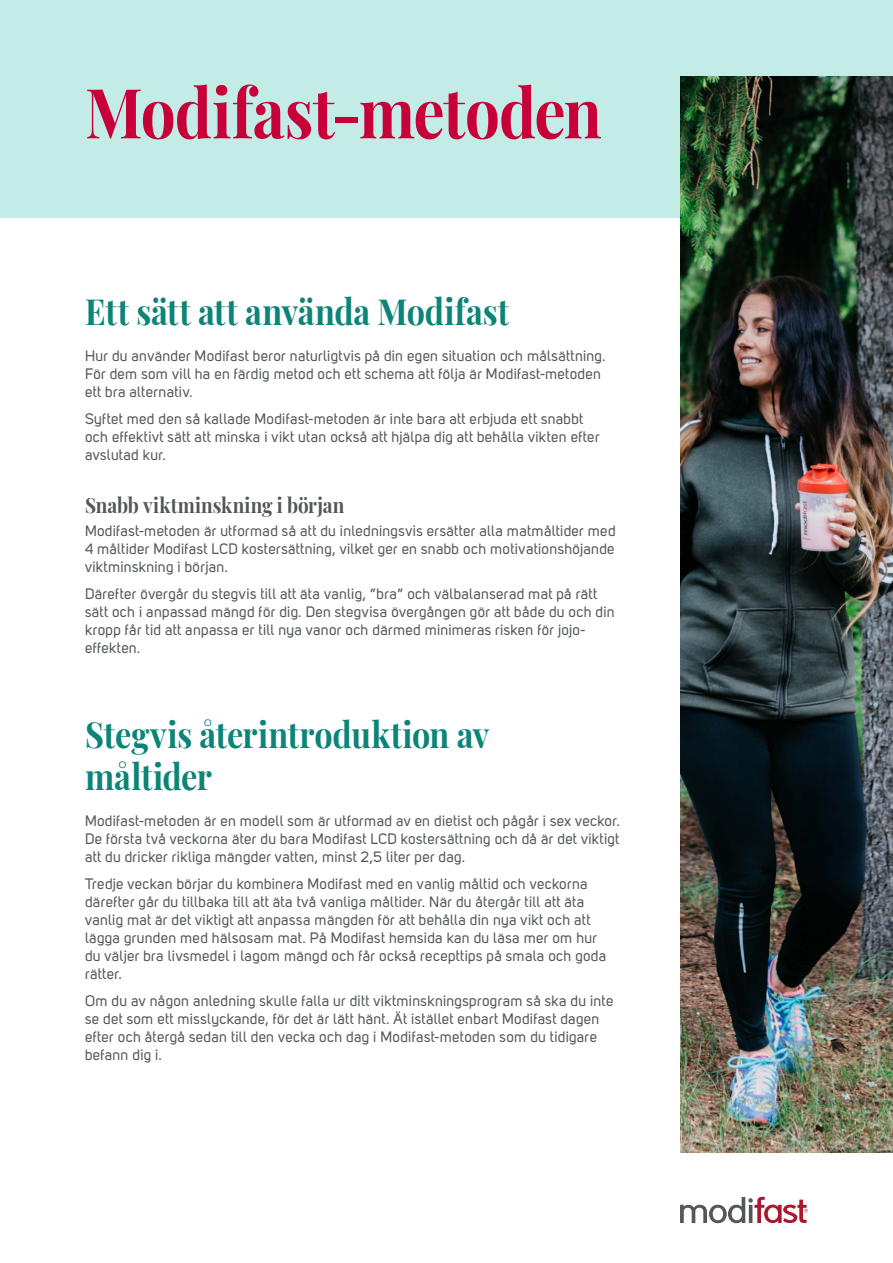
<style>
.page{position:relative;width:893px;height:1263px;background:#fff}
.page>*{position:absolute;margin:0;border:0;box-sizing:border-box;transform-origin:0 0}
.Playfair_Display{font:700 69px "Playfair Display";letter-spacing:-.015em;color:#c8003a;scale:.9 1}
.Mellis_playfair{font:700 36px/41.4px "Playfair Display";letter-spacing:-.005em;color:#0c8477;scale:.9 1}
.Mellis_2_grå_14{font:700 21px "Playfair Display";letter-spacing:.01em;color:#53575a;scale:.9 1}
.ingress{font:15px/18px "Uni Sans Regular";letter-spacing:.015em;color:#53575a}
</style>
<div class="page">
<div style="left:0;top:0;width:893px;height:218px;background:#c3ece6"></div>
<img style="left:680px;top:77px;width:213px;height:1075px">
<svg style="left:680px;top:1197px;width:128px;height:26px"></svg>
<p class="Playfair_Display" style="left:85px;top:58px;width:576px">Modifast-metoden</p>
<p class="Mellis_playfair" style="left:85px;top:288px;width:473px">Ett sätt att använda Modifast</p>
<p class="ingress" style="left:85px;top:347px;width:522px">Hur du använder Modifast beror naturligtvis på din egen situation och målsättning.<br>För dem som vill ha en färdig metod och ett schema att följa är Modifast-metoden ett bra alternativ.</p>
<p class="ingress" style="left:85px;top:410px;width:516px">Syftet med den så kallade Modifast-metoden är inte bara att erbjuda ett snabbt och effektivt sätt att minska i vikt utan också att hjälpa dig att behålla vikten efter avslutad kur.</p>
<p class="Mellis_2_grå_14" style="left:85px;top:489px;width:290px">Snabb viktminskning i början</p>
<p class="ingress" style="left:85px;top:521px;width:532px;text-align:justify">Modifast-metoden är utformad så att du inledningsvis ersätter alla matmåltider med 4 måltider Modifast LCD kostersättning, vilket ger en snabb och motivationshöjande viktminskning i början.</p>
<p class="ingress" style="left:85px;top:584px;width:531px">Därefter övergår du stegvis till att äta vanlig, ”bra” och välbalanserad mat på rätt sätt och i anpassad mängd för dig. Den stegvisa övergången gör att både du och din kropp får tid att anpassa er till nya vanor och därmed minimeras risken för jojo&shy;effekten.</p>
<p class="Mellis_playfair" style="left:85px;top:711px;width:451px">Stegvis återintroduktion av måltider</p>
<p class="ingress" style="left:85px;top:811px;width:536px;text-align:justify">Modifast-metoden är en modell som är utformad av en dietist och pågår i sex veckor.<br>De första två veckorna äter du bara Modifast LCD kostersättning och då är det viktigt att du dricker rikliga mängder vatten, minst 2,5 liter per dag.</p>
<p class="ingress" style="left:85px;top:874px;width:523px">Tredje veckan börjar du kombinera Modifast med en vanlig måltid och veckorna därefter går du tillbaka till att äta två vanliga måltider. När du återgår till att äta vanlig mat är det viktigt att anpassa mängden för att behålla din nya vikt och att lägga grunden med hälsosam mat. På Modifast hemsida kan du läsa mer om hur du väljer bra livsmedel i lagom mängd och får också recepttips på smala och goda rätter.</p>
<p class="ingress" style="left:85px;top:991px;width:530px">Om du av någon anledning skulle falla ur ditt viktminskningsprogram så ska du inte se det som ett misslyckande, för det är lätt hänt. Ät istället enbart Modifast dagen efter och återgå sedan till den vecka och dag i Modifast-metoden som du tidigare befann dig i.</p>
</div>
